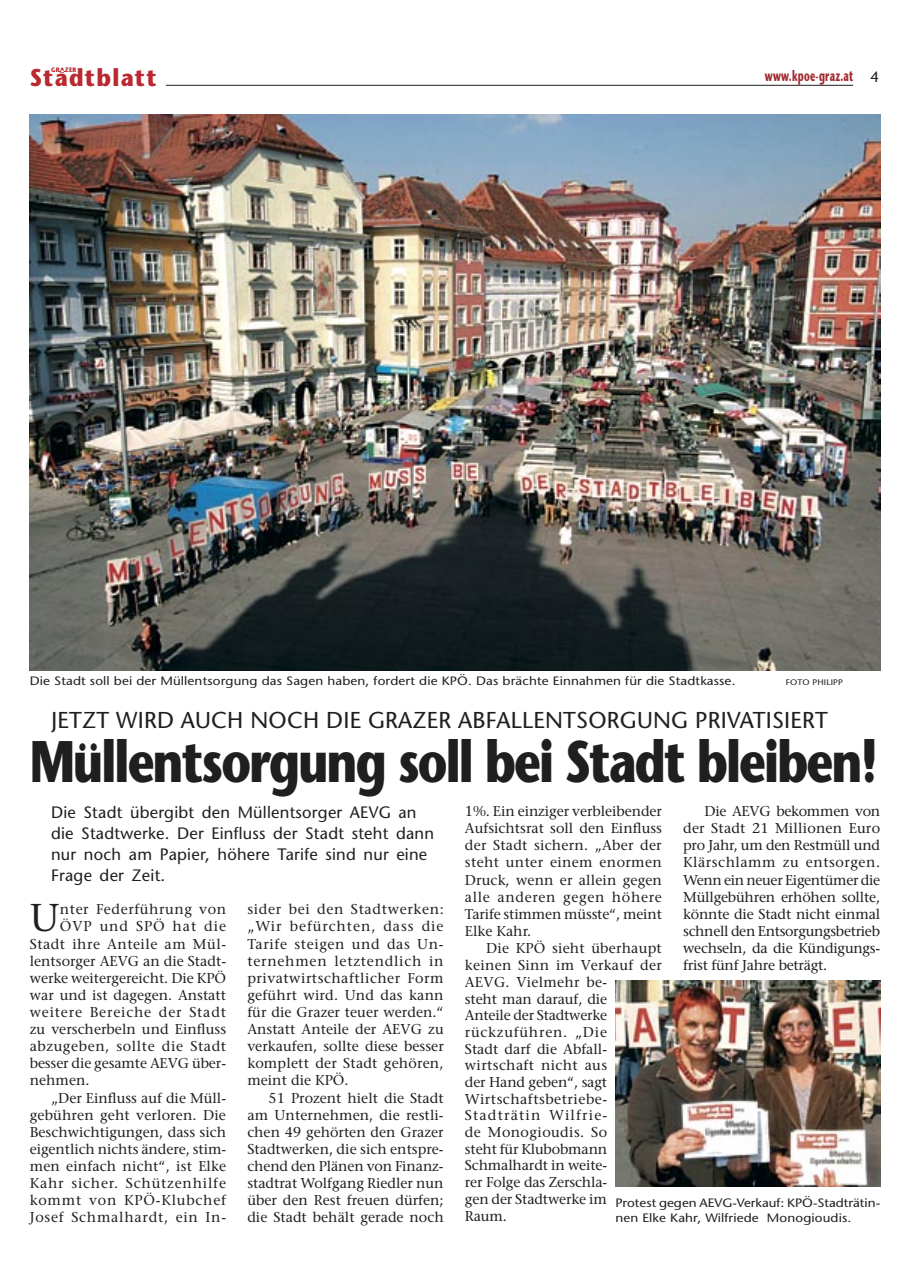
<style>
.page{position:relative;width:910px;height:1276px;background:#fff}
.page>*{position:absolute;margin:0;border:0;box-sizing:border-box;transform-origin:0 0}
.t1{font:700 58.5px "Stone Sans";letter-spacing:-.04em;color:#1f1f1f;scale:.8 1}
.t2{font:38.7px "Stone Serif";color:#1f1f1f}
.t3{font:700 24.3px "Stone Sans";letter-spacing:.06em;color:#b9292f;scale:.9 1}
.t4{font:22.95px "Stone Sans";letter-spacing:.01em;color:#1f1f1f}
.t5{font:16.5px/21px "Stone Sans";letter-spacing:.015em;color:#1f1f1f}
.t6{font:700 15px "Stone Sans";letter-spacing:.03em;color:#a22b30;scale:.6 1}
.t7{font:14.25px/17.1px "Stone Serif";color:#1f1f1f;text-align:justify}
.t8{font:14.25px "Stone Serif";letter-spacing:.055em;color:#1f1f1f}
.t9{font:14.25px "Stone Serif";letter-spacing:.04em;color:#1f1f1f}
.t10{font:14.25px "Stone Serif";letter-spacing:.05em;color:#1f1f1f}
.t11{font:14.25px "Stone Serif";letter-spacing:.035em;color:#1f1f1f}
.t12{font:14.25px "Stone Serif";letter-spacing:.06em;color:#1f1f1f}
.t13{font:12.15px/15px "Stone Sans";letter-spacing:.01em;color:#1f1f1f;scale:1.11 1}
.t14{font:8.1px "Stone Sans";letter-spacing:.01em;color:#1f1f1f;scale:1.11 1}
.t15{font:700 6.45px "Stone Sans";letter-spacing:.06em;color:#b9292f;scale:.9 1}
.s1{font-weight:400;color:#1f1f1f}
</style>
<div class="page">
<hr style="left:166px;top:85px;width:687px;height:1px;background:#1f1f1f">
<svg style="left:59px;top:68px;width:6px;height:5px"></svg>
<img style="left:30px;top:115px;width:850px;height:555px">
<img style="left:616px;top:980px;width:264px;height:206px">
<p class="t15" style="left:51px;top:66px;width:29px">GRAZER</p>
<h3 class="t3" style="left:30px;top:62px;width:142px">Stadtblatt</h3>
<p class="t6" style="left:765px;top:66px;width:192px">www.kpoe-graz.at <span class="s1">4</span></p>
<p class="t13" style="left:30px;top:673px;width:637px">Die Stadt soll bei der Müllentsorgung das Sagen haben, fordert die KPÖ. Das brächte Einnahmen für die Stadtkasse .</p>
<p class="t14" style="left:786px;top:677px;width:53px">FOTO PHILIPP</p>
<h3 class="t4" style="left:51px;top:706px;width:778px">JETZT WIRD AUCH NOCH DIE GRAZER ABFALLENTSORGUNG PRIVATISIERT</h3>
<h1 class="t1" style="left:30px;top:724px;width:1062px">Müllentsorgung soll bei Stadt bleiben!</h1>
<p class="t5" style="left:51px;top:801px;width:384px">Die Stadt übergibt den Müllentsorger AEVG an die Stadtwerke. Der Einfluss der Stadt steht dann nur noch am Papier, höhere Tarife sind nur eine Frage der Zeit.</p>
<p class="t7" style="left:465px;top:802px;width:199px">1%. Ein einziger verbleibender Aufsichtsrat soll den Einfluss der Stadt sichern. „Aber der steht unter einem enormen Druck, wenn er allein gegen alle anderen gegen höhere Tarife stimmen müsste“, meint Elke Kahr.</p>
<p class="t7" style="left:465px;top:939px;width:198px;text-align:left;text-indent:21px">Die KPÖ sieht überhaupt keinen Sinn im Verkauf der<br>AEVG. Vielmehr be-<br>steht man darauf, die<br>Anteile der Stadtwerke rückzuführen. „Die<br>Stadt darf die Abfall&shy;wirtschaft nicht aus<br>der Hand geben“, sagt<br>Wirtschaftsbetriebe-<br>Stadträtin Wilfrie-<br>de Monogioudis. So<br>steht für Klubobmann<br>Schmalhardt in weite-<br>rer Folge das Zerschla-<br>gen der Stadtwerke im<br>Raum.</p>
<p class="t7" style="left:683px;top:802px;width:198px;text-indent:21px">Die AEVG bekommen von der Stadt 21 Millionen Euro pro Jahr, um den Restmüll und Klärschlamm zu entsorgen.<br>Wenn ein neuer Eigentümer die Müllgebühren erhöhen sollte, könnte die Stadt nicht einmal schnell den Entsorgungsbetrieb wechseln, da die Kündigungs&shy;frist fünf Jahre beträgt.</p>
<h2 class="t2" style="left:30px;top:894px;width:32px">U</h2>
<p class="t9" style="left:60px;top:900px;width:168px">nter Federführung von</p>
<p class="t7" style="left:247px;top:900px;width:198px">sider bei den Stadtwerken: „Wir befürchten, dass die Tarife steigen und das Un&shy;ternehmen letztendlich in privatwirtschaftlicher Form geführt wird. Und das kann für die Grazer teuer werden.“ Anstatt Anteile der AEVG zu verkaufen, sollte diese besser komplett der Stadt gehören, meint die KPÖ.</p>
<p class="t7" style="left:247px;top:1089px;width:198px;text-indent:21px">51 Prozent hielt die Stadt am Unternehmen, die restli&shy;chen 49 gehörten den Grazer Stadtwerken, die sich entspre&shy;chend den Plänen von Finanz&shy;stadtrat Wolfgang Riedler nun über den Rest freuen dürfen; die Stadt behält gerade noch</p>
<p class="t12" style="left:60px;top:917px;width:168px">ÖVP und SPÖ hat die</p>
<p class="t11" style="left:30px;top:935px;width:198px">Stadt ihre Anteile am Mül-</p>
<p class="t7" style="left:30px;top:952px;width:198px">lentsorger AEVG an die Stadt-</p>
<p class="t7" style="left:30px;top:969px;width:198px">werke weitergereicht. Die KPÖ</p>
<p class="t7" style="left:30px;top:986px;width:198px">war und ist dagegen. Anstatt</p>
<p class="t8" style="left:30px;top:1003px;width:198px">weitere Bereiche der Stadt</p>
<p class="t7" style="left:30px;top:1020px;width:198px">zu verscherbeln und Einfluss</p>
<p class="t9" style="left:30px;top:1037px;width:198px">abzugeben, sollte die Stadt</p>
<p class="t7" style="left:30px;top:1054px;width:198px">besser die gesamte AEVG über-</p>
<p class="t7" style="left:30px;top:1071px;width:61px">nehmen.</p>
<p class="t7" style="left:51px;top:1089px;width:177px">„Der Einfluss auf die Müll-</p>
<p class="t7" style="left:30px;top:1106px;width:198px">gebühren geht verloren. Die</p>
<p class="t7" style="left:30px;top:1123px;width:198px">Beschwichtigungen, dass sich</p>
<p class="t7" style="left:30px;top:1140px;width:198px">eigentlich nichts ändere, stim-</p>
<p class="t7" style="left:30px;top:1157px;width:198px">men einfach nicht“, ist Elke</p>
<p class="t8" style="left:30px;top:1174px;width:198px">Kahr sicher. Schützenhilfe</p>
<p class="t8" style="left:30px;top:1191px;width:198px">kommt von KPÖ-Klubchef</p>
<p class="t10" style="left:30px;top:1208px;width:198px">Josef Schmalhardt, ein In-</p>
<p class="t13" style="left:615px;top:1194px;width:240px">Protest gegen AEVG-Verkauf: KPÖ-Stadträtin&shy;nen Elke Kahr, Wilfriede Monogioudis.</p>
</div>
